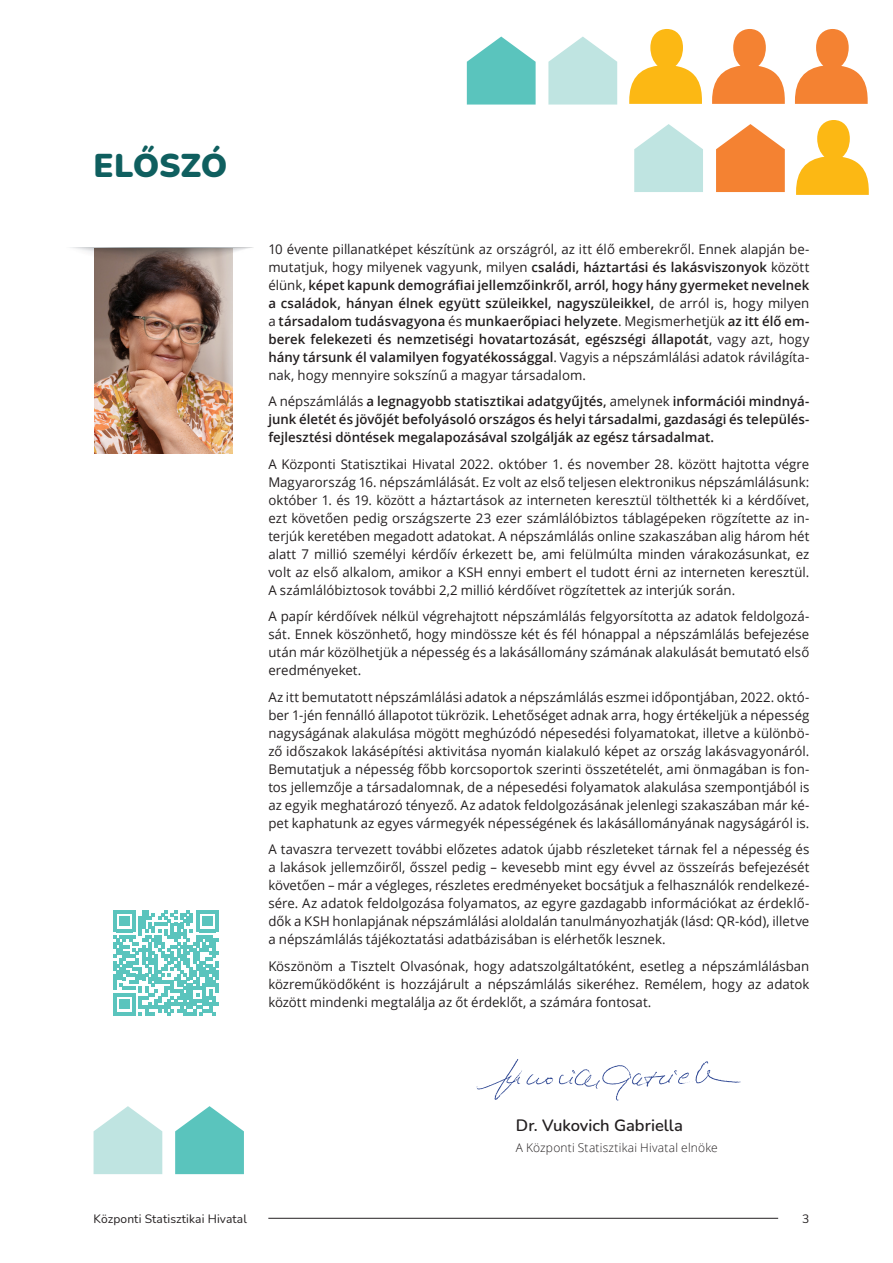
<style>
.page{position:relative;width:893px;height:1263px;background:#fff}
.page>*{position:absolute;margin:0;border:0;box-sizing:border-box;transform-origin:0 0}
.alcím_fekete{font:900 33px "Nunito";letter-spacing:-.01em;color:#0f5f5f}
.fejezet_lead{font:600 16.5px "Nunito";color:#231f20}
.előszó{font:13.35px/18px "Open Sans";color:#231f20;text-align:justify}
.előszó-2{font:600 13.35px/18px "Open Sans";color:#231f20;text-align:justify}
.t1{font:300 12px "Open Sans";letter-spacing:.015em;color:#231f20}
.t2{font:12px "Nunito";letter-spacing:.01em;color:#231f20}
.s1{font-weight:400}
</style>
<div class="page">
<hr style="left:268px;top:1218px;width:510px;height:1px;background:#231f20">
<img style="left:476px;top:1059px;width:265px;height:42px">
<img style="left:94px;top:268px;width:138px;height:185px">
<img style="left:75px;top:248px;width:173px;height:20px">
<svg style="left:795px;top:29px;width:73px;height:75px"></svg>
<svg style="left:712px;top:29px;width:73px;height:75px"></svg>
<svg style="left:629px;top:29px;width:73px;height:75px"></svg>
<svg style="left:796px;top:120px;width:73px;height:75px"></svg>
<svg style="left:113px;top:910px;width:106px;height:105px"></svg>
<svg style="left:634px;top:124px;width:69px;height:68px"></svg>
<svg style="left:467px;top:37px;width:69px;height:68px"></svg>
<svg style="left:94px;top:1106px;width:68px;height:68px"></svg>
<svg style="left:716px;top:124px;width:69px;height:68px"></svg>
<svg style="left:548px;top:37px;width:69px;height:68px"></svg>
<svg style="left:175px;top:1106px;width:69px;height:68px"></svg>
<p class="alcím_fekete" style="left:94px;top:142px;width:135px">ELŐSZÓ</p>
<p class="előszó-2" style="left:268px;top:239px;width:543px"><span class="s1">10 évente pillanatképet készítünk az országról, az itt élő emberekről. Ennek alapján be&shy;mutatjuk, hogy milyenek vagyunk, milyen</span> családi, háztartási és lakásviszonyok <span class="s1">között élünk,</span> képet kapunk demográfiai jellemzőinkről, arról, hogy hány gyermeket nevelnek a családok, hányan élnek együtt szüleikkel, nagyszüleikkel, <span class="s1">de arról is, hogy milyen a</span> társadalom tudásvagyona <span class="s1">és</span> munkaerőpiaci helyzete<span class="s1">. Megismerhetjük</span> az itt élő em&shy;berek felekezeti és nemzetiségi hovatartozását, egészségi állapotát<span class="s1">, vagy azt, hogy </span>hány társunk él valamilyen fogyatékossággal<span class="s1">. Vagyis a népszámlálási adatok rávilágíta&shy;nak, hogy mennyire sokszínű a magyar társadalom.</span></p>
<p class="előszó-2" style="left:268px;top:392px;width:543px"><span class="s1">A népszámlálás</span> a legnagyobb statisztikai adatgyűjtés, <span class="s1">amelynek</span> információi mindnyá&shy;junk életét és jövőjét befolyásoló országos és helyi társadalmi, gazdasági és település&shy;fejlesztési döntések megalapozásával szolgálják az egész társadalmat.</p>
<p class="előszó" style="left:268px;top:454px;width:543px">A Központi Statisztikai Hivatal 2022. október 1. és november 28. között hajtotta végre Magyarország 16. népszámlálását. Ez volt az első teljesen elektronikus népszámlálásunk: október 1. és 19. között a háztartások az interneten keresztül tölthették ki a kérdőívet, ezt követően pedig országszerte 23 ezer számlálóbiztos táblagépeken rögzítette az in&shy;terjúk keretében megadott adatokat. A népszámlálás online szakaszában alig három hét alatt 7 millió személyi kérdőív érkezett be, ami felülmúlta minden várakozásunkat, ez volt az első alkalom, amikor a KSH ennyi embert el tudott érni az interneten keresztül.<br>A számlálóbiztosok további 2,2 millió kérdőívet rögzítettek az interjúk során.</p>
<p class="előszó" style="left:268px;top:607px;width:543px">A papír kérdőívek nélkül végrehajtott népszámlálás felgyorsította az adatok feldolgozá&shy;sát. Ennek köszönhető, hogy mindössze két és fél hónappal a népszámlálás befejezése után már közölhetjük a népesség és a lakásállomány számának alakulását bemutató első eredményeket.</p>
<p class="előszó" style="left:268px;top:687px;width:543px">Az itt bemutatott népszámlálási adatok a népszámlálás eszmei időpontjában, 2022. októ&shy;ber 1-jén fennálló állapotot tükrözik. Lehetőséget adnak arra, hogy értékeljük a népesség nagyságának alakulása mögött meghúzódó népesedési folyamatokat, illetve a különbö&shy;ző időszakok lakásépítési aktivitása nyomán kialakuló képet az ország lakásvagyonáról.<br>Bemutatjuk a népesség főbb korcsoportok szerinti összetételét, ami önmagában is fon&shy;tos jellemzője a társadalomnak, de a népesedési folyamatok alakulása szempontjából is az egyik meghatározó tényező. Az adatok feldolgozásának jelenlegi szakaszában már ké&shy;pet kaphatunk az egyes vármegyék népességének és lakásállományának nagyságáról is.</p>
<p class="előszó" style="left:268px;top:840px;width:543px">A tavaszra tervezett további előzetes adatok újabb részleteket tárnak fel a népesség és a lakások jellemzőiről, ősszel pedig – kevesebb mint egy évvel az összeírás befejezését követően – már a végleges, részletes eredményeket bocsátjuk a felhasználók rendelkezé&shy;sére. Az adatok feldolgozása folyamatos, az egyre gazdagabb információkat az érdeklő&shy;dők a KSH honlapjának népszámlálási aloldalán tanulmányozhatják (lásd: QR-kód), illetve a népszámlálás tájékoztatási adatbázisában is elérhetők lesznek.</p>
<p class="előszó" style="left:268px;top:956px;width:543px">Köszönöm a Tisztelt Olvasónak, hogy adatszolgáltatóként, esetleg a népszámlálásban közreműködőként is hozzájárult a népszámlálás sikeréhez. Remélem, hogy az adatok között mindenki megtalálja az őt érdeklőt, a számára fontosat.</p>
<p class="fejezet_lead" style="left:516px;top:1114px;width:169px">Dr. Vukovich Gabriella</p>
<p class="t1" style="left:516px;top:1140px;width:203px">A Központi Statisztikai Hivatal elnöke</p>
<p class="t2" style="left:94px;top:1210px;width:155px">Központi Statisztikai Hivatal</p>
<p class="t2" style="left:802px;top:1210px;width:9px">3</p>
</div>
